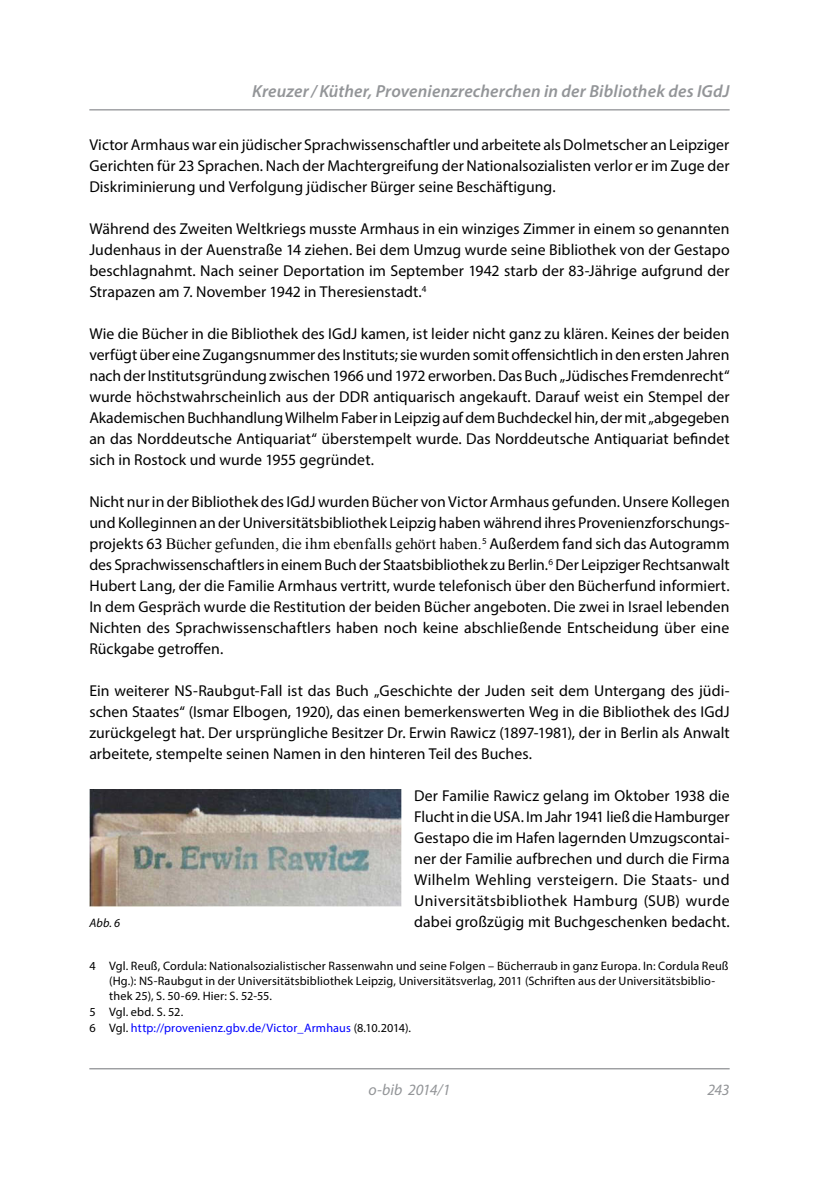
<style>
.page{position:relative;width:819px;height:1191px;background:#fff}
.page>*{position:absolute;margin:0;border:0;box-sizing:border-box;transform-origin:0 0}
.Kolumnentitel_rechts{font:italic 600 17.5px "Myriad Pro";letter-spacing:.01em;color:#939598}
.Fließtext{font:15.75px/21px "Myriad Pro";letter-spacing:.005em;color:#000;text-align:justify}
.t1{font:italic 15.75px "Myriad Pro";letter-spacing:-.025em;color:#939598}
.Fußnote_eingerückt{font:12.25px/14.7px "Myriad Pro";letter-spacing:.01em;color:#000}
.Fußnote_eingerückt-2{font:12.25px "Myriad Pro";letter-spacing:.01em;color:#00f}
.Bildlegende{font:italic 12.25px "Myriad Pro";color:#000}
.s1{font-family:"Times New Roman"}
.s2{color:#000}
</style>
<div class="page">
<hr style="left:89px;top:109px;width:640px;height:1px;background:#939598">
<hr style="left:89px;top:1068px;width:640px;height:1px;background:#939598">
<img style="left:89px;top:789px;width:313px;height:117px">
<p class="Kolumnentitel_rechts" style="left:252px;top:80px;width:479px">Kreuzer/Küther, Provenienzrecherchen in der Bibliothek des IGdJ</p>
<p class="Fließtext" style="left:89px;top:134px;width:641px">Victor Armhaus war ein jüdischer Sprachwissenschaftler und arbeitete als Dolmetscher an Leipziger Gerichten für 23 Sprachen. Nach der Machtergreifung der Nationalsozialisten verlor er im Zuge der Diskriminierung und Verfolgung jüdischer Bürger seine Beschäftigung.</p>
<p class="Fließtext" style="left:89px;top:218px;width:641px">Während des Zweiten Weltkriegs musste Armhaus in ein winziges Zimmer in einem so genannten Judenhaus in der Auenstraße 14 ziehen. Bei dem Umzug wurde seine Bibliothek von der Gestapo beschlagnahmt. Nach seiner Deportation im September 1942 starb der 83-Jährige aufgrund der Strapazen am 7. November 1942 in Theresienstadt.<sup>4</sup></p>
<p class="Fließtext" style="left:89px;top:323px;width:642px">Wie die Bücher in die Bibliothek des IGdJ kamen, ist leider nicht ganz zu klären. Keines der beiden verfügt über eine Zugangsnummer des Instituts; sie wurden somit offensichtlich in den ersten Jahren nach der Institutsgründung zwischen 1966 und 1972 erworben. Das Buch „Jüdisches Fremdenrecht“ wurde höchstwahrscheinlich aus der DDR antiquarisch angekauft. Darauf weist ein Stempel der Akademischen Buchhandlung Wilhelm Faber in Leipzig auf dem Buchdeckel hin, der mit „abgegeben an das Norddeutsche Antiquariat“ überstempelt wurde. Das Norddeutsche Antiquariat befindet sich in Rostock und wurde 1955 gegründet.</p>
<p class="Fließtext" style="left:89px;top:491px;width:642px">Nicht nur in der Bibliothek des IGdJ wurden Bücher von Victor Armhaus gefunden. Unsere Kollegen und Kolleginnen an der Universitätsbibliothek Leipzig haben während ihres Provenienzforschungs&shy;projekts 63 <span class="s1">Bücher gefunden, die ihm ebenfalls gehört haben.</span><sup>5</sup> Außerdem fand sich das Autogramm des Sprachwissenschaftlers in einem Buch der Staatsbibliothek zu Berlin.<sup>6</sup> Der Leipziger Rechtsanwalt Hubert Lang, der die Familie Armhaus vertritt, wurde telefonisch über den Bücherfund informiert.<br>In dem Gespräch wurde die Restitution der beiden Bücher angeboten. Die zwei in Israel lebenden Nichten des Sprachwissenschaftlers haben noch keine abschließende Entscheidung über eine Rückgabe getroffen.</p>
<p class="Fließtext" style="left:89px;top:680px;width:641px">Ein weiterer NS-Raubgut-Fall ist das Buch „Geschichte der Juden seit dem Untergang des jüdi&shy;schen Staates“ (Ismar Elbogen, 1920), das einen bemerkenswerten Weg in die Bibliothek des IGdJ zurückgelegt hat. Der ursprüngliche Besitzer Dr. Erwin Rawicz (1897-1981), der in Berlin als Anwalt arbeitete, stempelte seinen Namen in den hinteren Teil des Buches.</p>
<p class="Fließtext" style="left:414px;top:785px;width:317px">Der Familie Rawicz gelang im Oktober 1938 die Flucht in die USA. Im Jahr 1941 ließ die Hamburger Gestapo die im Hafen lagernden Umzugscontai&shy;ner der Familie aufbrechen und durch die Firma Wilhelm Wehling versteigern. Die Staats- und Universitätsbibliothek Hamburg (SUB) wurde dabei großzügig mit Buchgeschenken bedacht.</p>
<p class="Fußnote_eingerückt" style="left:109px;top:958px;width:621px;text-indent:-20px">4 Vgl. Reuß, Cordula: Nationalsozialistischer Rassenwahn und seine Folgen – Bücherraub in ganz Europa. In: Cordula Reuß (Hg.): NS-Raubgut in der Universitätsbibliothek Leipzig, Universitätsverlag, 2011 (Schriften aus der Universitätsbiblio&shy;thek 25), S. 50-69. Hier: S. 52-55.</p>
<p class="Fußnote_eingerückt" style="left:89px;top:1004px;width:95px">5 Vgl. ebd. S. 52.</p>
<p class="Fußnote_eingerückt-2" style="left:89px;top:1020px;width:323px"><span class="s2">6 Vgl.</span> http://provenienz.gbv.de/Victor_Armhaus <span class="s2">(8.10.2014).</span></p>
<p class="Bildlegende" style="left:89px;top:915px;width:32px">Abb. 6</p>
<p class="t1" style="left:368px;top:1080px;width:83px">o-bib 2014/1</p>
<p class="t1" style="left:707px;top:1080px;width:24px">243</p>
</div>
